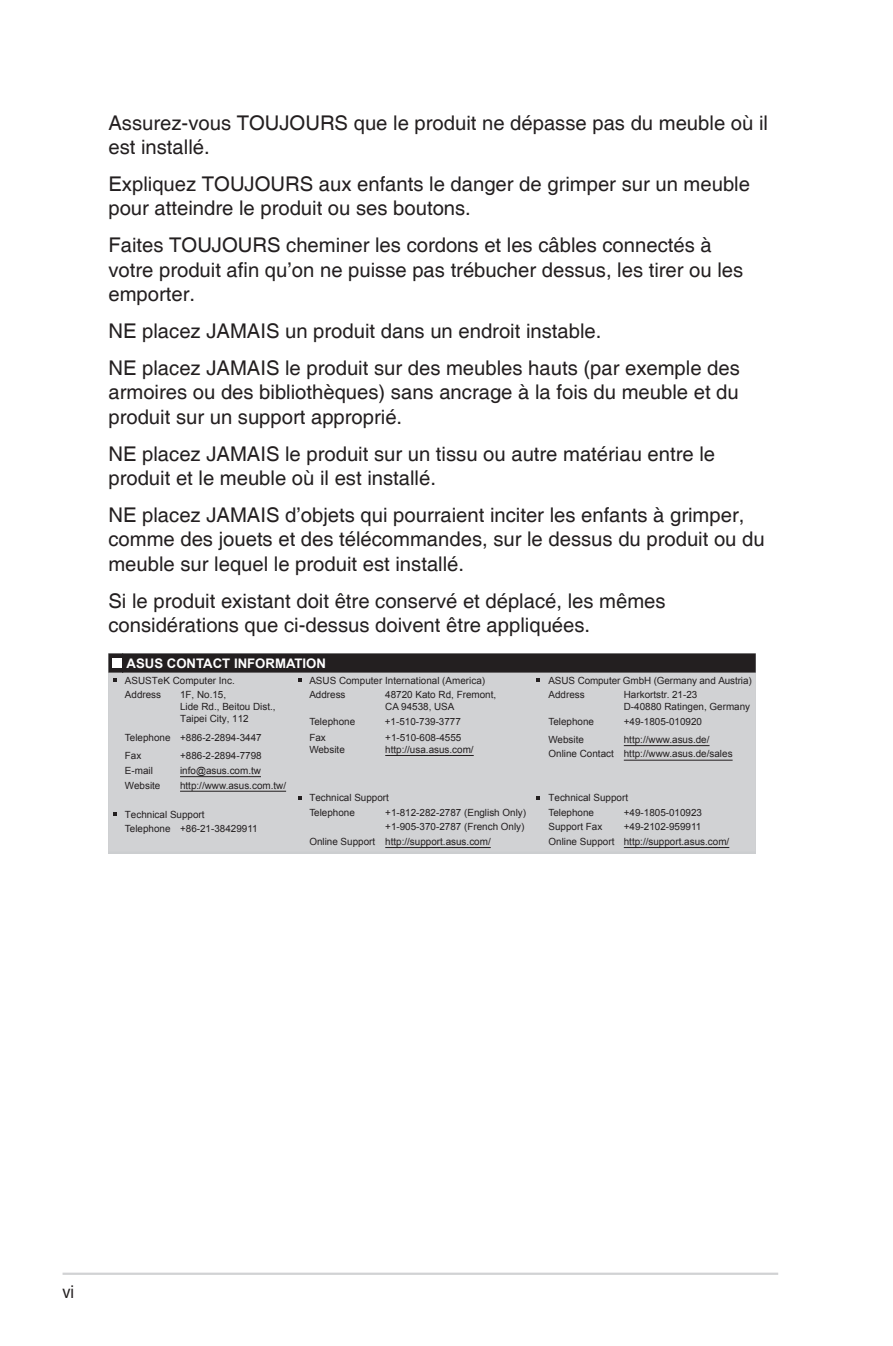
<style>
.page{position:relative;width:893px;height:1346px;background:#fff}
.page>*{position:absolute;margin:0;border:0;box-sizing:border-box;transform-origin:0 0}
.Body_Text{font:20.25px/24.3px "Helvetica";color:#231f20}
.t1{font:18px "Helvetica";color:#231f20;scale:.9 1}
.t2{font:700 13.28px "Arial";color:#fff}
.t3{font:9.9px/11.9px "Arial";color:#231f20}
</style>
<div class="page">
<hr style="left:63px;top:1272px;width:715px;height:3px;background:#d1d2d4">
<div style="left:108px;top:681px;width:648px;height:170px;background:#d1d2d4"></div>
<hr style="left:385px;top:755px;width:89px;height:1px;background:#231f20">
<hr style="left:624px;top:745px;width:85px;height:1px;background:#231f20">
<hr style="left:180px;top:776px;width:81px;height:1px;background:#231f20">
<hr style="left:624px;top:760px;width:109px;height:1px;background:#231f20">
<hr style="left:180px;top:791px;width:106px;height:1px;background:#231f20">
<hr style="left:385px;top:847px;width:106px;height:1px;background:#231f20">
<hr style="left:624px;top:847px;width:105px;height:1px;background:#231f20">
<svg style="left:108px;top:653px;width:648px;height:28px;background:#5b595a"></svg>
<svg style="left:113px;top:812px;width:4px;height:4px"></svg>
<svg style="left:536px;top:796px;width:4px;height:3px"></svg>
<p class="Body_Text" style="left:108px;top:111px;width:661px">Assurez-vous TOUJOURS que le produit ne dépasse pas du meuble où il est installé.</p>
<p class="Body_Text" style="left:108px;top:172px;width:643px">Expliquez TOUJOURS aux enfants le danger de grimper sur un meuble pour atteindre le produit ou ses boutons.</p>
<p class="Body_Text" style="left:108px;top:234px;width:636px">Faites TOUJOURS cheminer les cordons et les câbles connectés à votre produit afin qu’on ne puisse pas trébucher dessus, les tirer ou les emporter.</p>
<p class="Body_Text" style="left:108px;top:319px;width:494px">NE placez JAMAIS un produit dans un endroit instable.</p>
<p class="Body_Text" style="left:108px;top:356px;width:633px;text-align:justify">NE placez JAMAIS le produit sur des meubles hauts (par exemple des armoires ou des bibliothèques) sans ancrage à la fois du meuble et du produit sur un support approprié.</p>
<p class="Body_Text" style="left:108px;top:442px;width:608px">NE placez JAMAIS le produit sur un tissu ou autre matériau entre le produit et le meuble où il est installé.</p>
<p class="Body_Text" style="left:108px;top:503px;width:658px">NE placez JAMAIS d’objets qui pourraient inciter les enfants à grimper, comme des jouets et des télécommandes, sur le dessus du produit ou du meuble sur lequel le produit est installé.</p>
<p class="Body_Text" style="left:108px;top:589px;width:559px">Si le produit existant doit être conservé et déplacé, les mêmes considérations que ci-dessus doivent être appliquées.</p>
<p class="t2" style="left:127px;top:654px;width:201px">ASUS CONTACT INFORMATION</p>
<p class="t3" style="left:125px;top:674px;width:111px">ASUSTeK Computer Inc.</p>
<p class="t3" style="left:309px;top:674px;width:177px">ASUS Computer International (America)</p>
<p class="t3" style="left:548px;top:674px;width:205px">ASUS Computer GmbH (Germany and Austria)</p>
<p class="t3" style="left:125px;top:689px;width:38px">Address</p>
<p class="t3" style="left:309px;top:689px;width:38px">Address</p>
<p class="t3" style="left:385px;top:689px;width:113px">48720 Kato Rd, Fremont,<br>CA 94538, USA</p>
<p class="t3" style="left:548px;top:689px;width:38px">Address</p>
<p class="t3" style="left:624px;top:689px;width:128px">Harkortstr. 21-23<br>D-40880 Ratingen, Germany</p>
<p class="t3" style="left:125px;top:732px;width:138px">Telephone +886-2-2894-3447</p>
<p class="t3" style="left:309px;top:732px;width:18px">Fax</p>
<p class="t3" style="left:385px;top:732px;width:78px">+1-510-608-4555</p>
<p class="t3" style="left:180px;top:689px;width:97px">1F, No.15,<br>Lide Rd., Beitou Dist.,<br>Taipei City, 112</p>
<p class="t3" style="left:310px;top:715px;width:47px">Telephone</p>
<p class="t3" style="left:385px;top:715px;width:78px">+1-510-739-3777</p>
<p class="t3" style="left:548px;top:715px;width:47px">Telephone</p>
<p class="t3" style="left:624px;top:715px;width:80px">+49-1805-010920</p>
<p class="t3" style="left:548px;top:733px;width:37px">Website</p>
<p class="t3" style="left:624px;top:733px;width:87px">http://www.asus.de/</p>
<p class="t3" style="left:309px;top:743px;width:37px">Website</p>
<p class="t3" style="left:385px;top:743px;width:90px">http://usa.asus.com/</p>
<p class="t3" style="left:548px;top:748px;width:186px">Online Contact http://www.asus.de/sales</p>
<p class="t3" style="left:125px;top:750px;width:18px">Fax</p>
<p class="t3" style="left:180px;top:750px;width:83px">+886-2-2894-7798</p>
<p class="t3" style="left:125px;top:764px;width:30px">E-mail</p>
<p class="t3" style="left:180px;top:764px;width:82px">info@asus.com.tw</p>
<p class="t3" style="left:125px;top:779px;width:37px">Website</p>
<p class="t3" style="left:180px;top:779px;width:108px">http://www.asus.com.tw/</p>
<p class="t3" style="left:125px;top:808px;width:81px">Technical Support</p>
<p class="t3" style="left:125px;top:823px;width:134px">Telephone +86-21-38429911</p>
<p class="t3" style="left:309px;top:792px;width:81px">Technical Support</p>
<p class="t3" style="left:548px;top:792px;width:81px">Technical Support</p>
<p class="t3" style="left:309px;top:806px;width:47px">Telephone</p>
<p class="t3" style="left:385px;top:806px;width:142px">+1-812-282-2787 (English Only)</p>
<p class="t3" style="left:548px;top:806px;width:47px">Telephone</p>
<p class="t3" style="left:624px;top:806px;width:80px">+49-1805-010923</p>
<p class="t3" style="left:385px;top:821px;width:141px">+1-905-370-2787 (French Only)</p>
<p class="t3" style="left:548px;top:821px;width:55px">Support Fax</p>
<p class="t3" style="left:624px;top:821px;width:79px">+49-2102-959911</p>
<p class="t3" style="left:309px;top:835px;width:183px">Online Support http://support.asus.com/</p>
<p class="t3" style="left:548px;top:835px;width:182px">Online Support http://support.asus.com/</p>
<p class="t1" style="left:63px;top:1281px;width:14px">vi</p>
</div>
